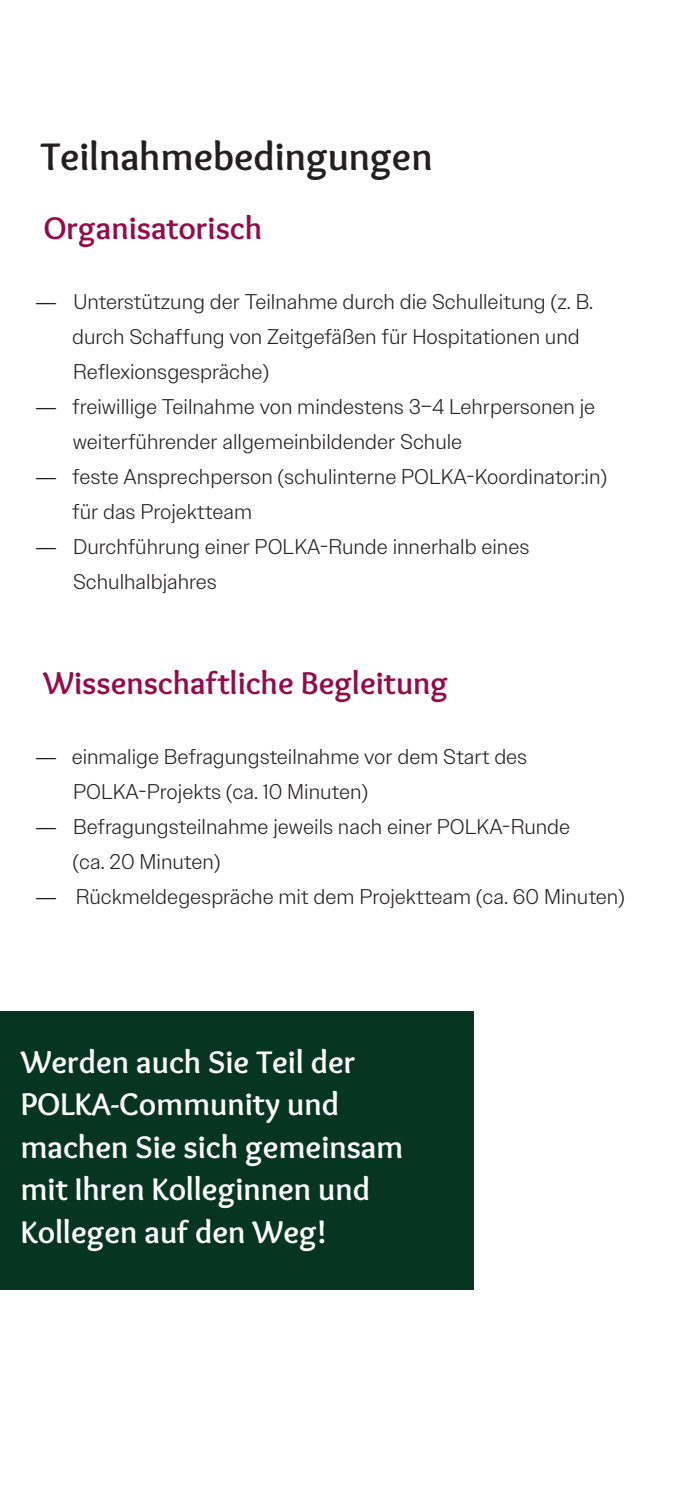
<style>
.page{position:relative;width:688px;height:1489px;background:#fff}
.page>*{position:absolute;margin:0;border:0;box-sizing:border-box;transform-origin:0 0}
.Kapitelüberschrift_normal{font:700 40px "Overlock";color:#231f20}
.Kapitelüberschrift_normal-2{font:700 32.5px/42.5px "Overlock";color:#fff}
.Gliederungsüberschrift{font:700 32.5px "Overlock";color:#960a4b}
.Text{font:300 21.25px/35px "Owners Text";color:#231f20}
.s1{font-family:"Myriad Pro";font-weight:400}
</style>
<div class="page">
<div style="left:0;top:1010px;width:473px;height:279px;background:#063621"></div>
<h1 class="Kapitelüberschrift_normal" style="left:41px;top:133px;width:393px">Teilnahmebedingungen</h1>
<p class="Gliederungsüberschrift" style="left:43px;top:209px;width:220px">Organisatorisch</p>
<p class="Text" style="left:72px;top:284px;width:522px;text-indent:-37px"><span class="s1">—</span> Unterstützung der Teilnahme durch die Schulleitung (z. B. durch Schaffung von Zeitgefäßen für Hospitationen und<br>Reflexionsgespräche)</p>
<p class="Text" style="left:73px;top:389px;width:524px;text-indent:-37px"><span class="s1">—</span> freiwillige Teilnahme von mindestens 3–4 Lehrpersonen je weiterführender allgemeinbildender Schule</p>
<p class="Text" style="left:72px;top:459px;width:536px;text-indent:-37px"><span class="s1">—</span> feste Ansprechperson (schulinterne POLKA-Koordinator:in) für das Projektteam</p>
<p class="Text" style="left:73px;top:529px;width:457px;text-indent:-38px"><span class="s1">—</span> Durchführung einer POLKA-Runde innerhalb eines<br>Schulhalbjahres</p>
<p class="Gliederungsüberschrift" style="left:43px;top:664px;width:406px">Wissenschaftliche Begleitung</p>
<p class="Text" style="left:73px;top:739px;width:455px;text-indent:-38px"><span class="s1">—</span> einmalige Befragungsteilnahme vor dem Start des<br>POLKA-Projekts (ca. 10 Minuten)</p>
<p class="Text" style="left:35px;top:809px;width:536px"><span class="s1">—</span> Befragungsteilnahme jeweils nach einer POLKA-Runde</p>
<p class="Text" style="left:72px;top:844px;width:149px">(ca. 20 Minuten)</p>
<p class="Text" style="left:35px;top:879px;width:591px"><span class="s1">—</span> Rückmeldegespräche mit dem Projektteam (ca. 60 Minuten)</p>
<h1 class="Kapitelüberschrift_normal-2" style="left:21px;top:1040px;width:384px">Werden auch Sie Teil der<br>POLKA-Community und machen Sie sich gemeinsam mit Ihren Kolleginnen und<br>Kollegen auf den Weg!</h1>
</div>
